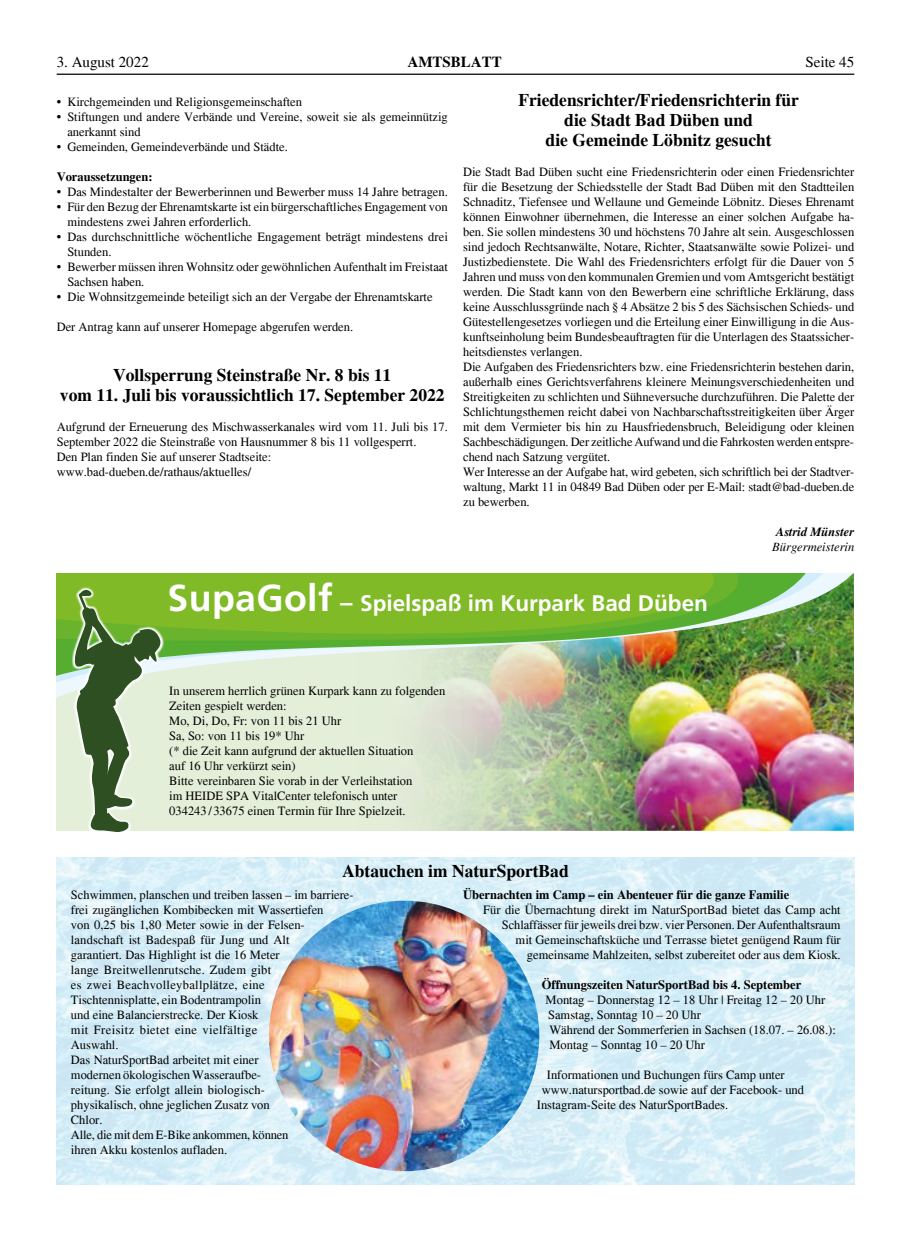
<style>
.page{position:relative;width:911px;height:1241px;background:#fff}
.page>*{position:absolute;margin:0;border:0;box-sizing:border-box;transform-origin:0 0}
.t1{font:700 22.5px "Frutiger LT Std";color:#fff}
.t2{font:700 17.5px/20px "Times";color:#000;text-align:center}
.t3{font:15px "Times";color:#000}
.t4{font:700 15px "Times";color:#000}
.t5{font:12.5px/15px "Times";color:#000}
.t6{font:700 12.5px "Times";color:#000}
.t7{font:italic 12.5px "Times";color:#000}
.t8{font:italic 700 12.5px "Times";color:#000}
.s1{font-size:37.5px}
.s2{font-size:25px}
</style>
<div class="page">
<hr style="left:57px;top:74px;width:797px;height:1px;background:#000">
<svg style="left:57px;top:573px;width:797px;height:15px;background:#81bb34"></svg>
<img style="left:57px;top:588px;width:797px;height:244px">
<img style="left:57px;top:857px;width:797px;height:326px">
<img style="left:269px;top:900px;width:270px;height:270px;border-radius:135px">
<p class="t3" style="left:57px;top:53px;width:94px">3. August 2022</p>
<p class="t4" style="left:407px;top:52px;width:96px">AMTSBLATT</p>
<p class="t3" style="left:805px;top:53px;width:50px">Seite 45</p>
<p class="t5" style="left:57px;top:94px;width:247px">• Kirchgemeinden und Religionsgemeinschaften</p>
<p class="t5" style="left:67px;top:109px;width:382px;text-indent:-11px">• Stiftungen und andere Verbände und Vereine, soweit sie als gemeinnützig anerkannt sind</p>
<p class="t5" style="left:57px;top:139px;width:233px">• Gemeinden, Gemeindeverbände und Städte.</p>
<p class="t6" style="left:57px;top:169px;width:97px">Voraussetzungen:</p>
<p class="t5" style="left:57px;top:184px;width:392px">• Das Mindestalter der Bewerberinnen und Bewerber muss 14 Jahre betragen.</p>
<p class="t5" style="left:67px;top:199px;width:382px;text-indent:-11px">• Für den Bezug der Ehrenamtskarte ist ein bürgerschaftliches Engagement von mindestens zwei Jahren erforderlich.</p>
<p class="t5" style="left:67px;top:229px;width:382px;text-indent:-11px">• Das durchschnittliche wöchentliche Engagement beträgt mindestens drei<br>Stunden.</p>
<p class="t5" style="left:67px;top:259px;width:382px;text-indent:-11px">• Bewerber müssen ihren Wohnsitz oder gewöhnlichen Aufenthalt im Freistaat<br>Sachsen haben.</p>
<p class="t5" style="left:57px;top:289px;width:377px">• Die Wohnsitzgemeinde beteiligt sich an der Vergabe der Ehrenamtskarte</p>
<p class="t5" style="left:57px;top:319px;width:298px">Der Antrag kann auf unserer Homepage abgerufen werden.</p>
<h2 class="t2" style="left:60px;top:365px;width:386px">Vollsperrung Steinstraße Nr. 8 bis 11<br>vom 11. Juli bis voraussichtlich 17. September 2022</h2>
<p class="t5" style="left:57px;top:419px;width:393px">Aufgrund der Erneuerung des Mischwasserkanales wird vom 11. Juli bis 17.<br>September 2022 die Steinstraße von Hausnummer 8 bis 11 vollgesperrt.<br>Den Plan finden Sie auf unserer Stadtseite: www.bad-dueben.de/rathaus/aktuelles/</p>
<h2 class="t2" style="left:518px;top:90px;width:282px">Friedensrichter/Friedensrichterin für die Stadt Bad Düben und<br>die Gemeinde Löbnitz gesucht</h2>
<p class="t5" style="left:463px;top:164px;width:393px">Die Stadt Bad Düben sucht eine Friedensrichterin oder einen Friedensrichter für die Besetzung der Schiedsstelle der Stadt Bad Düben mit den Stadtteilen Schnaditz, Tiefensee und Wellaune und Gemeinde Löbnitz. Dieses Ehrenamt können Einwohner übernehmen, die Interesse an einer solchen Aufgabe ha&shy;ben. Sie sollen mindestens 30 und höchstens 70 Jahre alt sein. Ausgeschlossen sind jedoch Rechtsanwälte, Notare, Richter, Staatsanwälte sowie Polizei- und Justizbedienstete. Die Wahl des Friedensrichters erfolgt für die Dauer von 5<br>Jahren und muss von den kommunalen Gremien und vom Amtsgericht bestätigt werden. Die Stadt kann von den Bewerbern eine schriftliche Erklärung, dass keine Ausschlussgründe nach § 4 Absätze 2 bis 5 des Sächsischen Schieds- und Gütestellengesetzes vorliegen und die Erteilung einer Einwilligung in die Aus&shy;kunftseinholung beim Bundesbeauftragten für die Unterlagen des Staatssicher&shy;heitsdienstes verlangen.<br>Die Aufgaben des Friedensrichters bzw. eine Friedensrichterin bestehen darin, außerhalb eines Gerichtsverfahrens kleinere Meinungsverschiedenheiten und Streitigkeiten zu schlichten und Sühneversuche durchzuführen. Die Palette der Schlichtungsthemen reicht dabei von Nachbarschaftsstreitigkeiten über Ärger mit dem Vermieter bis hin zu Hausfriedensbruch, Beleidigung oder kleinen Sachbeschädigungen. Der zeitliche Aufwand und die Fahrkosten werden entspre&shy;chend nach Satzung vergütet.<br>Wer Interesse an der Aufgabe hat, wird gebeten, sich schriftlich bei der Stadtver&shy;waltung, Markt 11 in 04849 Bad Düben oder per E-Mail: stadt@bad-dueben.de zu bewerben.</p>
<p class="t8" style="left:776px;top:524px;width:80px">Astrid Münster</p>
<p class="t7" style="left:772px;top:540px;width:83px">Bürgermeisterin</p>
<h1 class="t1" style="left:167px;top:589px;width:542px"><span class="s1">SupaGolf</span> <span class="s2">–</span> Spielspaß im Kurpark Bad Düben</h1>
<p class="t5" style="left:169px;top:683px;width:277px">In unserem herrlich grünen Kurpark kann zu folgenden Zeiten gespielt werden:<br>Mo, Di, Do, Fr: von 11 bis 21 Uhr<br>Sa, So: von 11 bis 19* Uhr<br>(* die Zeit kann aufgrund der aktuellen Situation<br>auf 16 Uhr verkürzt sein)<br>Bitte vereinbaren Sie vorab in der Verleihstation<br>im HEIDE SPA VitalCenter telefonisch unter 034243/33675 einen Termin für Ihre Spielzeit.</p>
<h2 class="t2" style="left:342px;top:861px;width:228px">Abtauchen im NaturSportBad</h2>
<p class="t5" style="left:71px;top:887px;width:284px">Schwimmen, planschen und treiben lassen – im barriere&shy;frei zugänglichen Kombibecken mit Wassertiefen<br>von 0,25 bis 1,80 Meter sowie in der Felsen&shy;landschaft ist Badespaß für Jung und Alt<br>garantiert. Das Highlight ist die 16 Meter<br>lange Breitwellenrutsche. Zudem gibt<br>es zwei Beachvolleyballplätze, eine Tischtennisplatte, ein Bodentrampolin<br>und eine Balancierstrecke. Der Kiosk<br>mit Freisitz bietet eine vielfältige<br>Auswahl.<br>Das NaturSportBad arbeitet mit einer<br>modernen ökologischen Wasseraufbe-<br>reitung. Sie erfolgt allein biologisch-<br>physikalisch, ohne jeglichen Zusatz von<br>Chlor.<br>Alle, die mit dem E-Bike ankommen, können<br>ihren Akku kostenlos aufladen.</p>
<p class="t6" style="left:463px;top:886px;width:328px">Übernachten im Camp – ein Abenteuer für die ganze Familie</p>
<p class="t5" style="left:483px;top:902px;width:359px;text-align:right">Für die Übernachtung direkt im NaturSportBad bietet das Camp acht Schlaffässer für jeweils drei bzw. vier Personen. Der Aufenthaltsraum mit Gemeinschaftsküche und Terrasse bietet genügend Raum für gemeinsame Mahlzeiten, selbst zubereitet oder aus dem Kiosk.</p>
<p class="t6" style="left:542px;top:976px;width:261px">Öffnungszeiten NaturSportBad bis 4. September</p>
<p class="t5" style="left:545px;top:992px;width:292px">Montag – Donnerstag 12 – 18 Uhr | Freitag 12 – 20 Uhr Samstag, Sonntag 10 – 20 Uhr<br>Während der Sommerferien in Sachsen (18.07. – 26.08.):<br>Montag – Sonntag 10 – 20 Uhr</p>
<p class="t5" style="left:547px;top:1067px;width:239px">Informationen und Buchungen fürs Camp unter</p>
<p class="t5" style="left:542px;top:1082px;width:264px">www.natursportbad.de sowie auf der Facebook- und</p>
<p class="t5" style="left:537px;top:1097px;width:193px">Instagram-Seite des NaturSportBades.</p>
</div>
